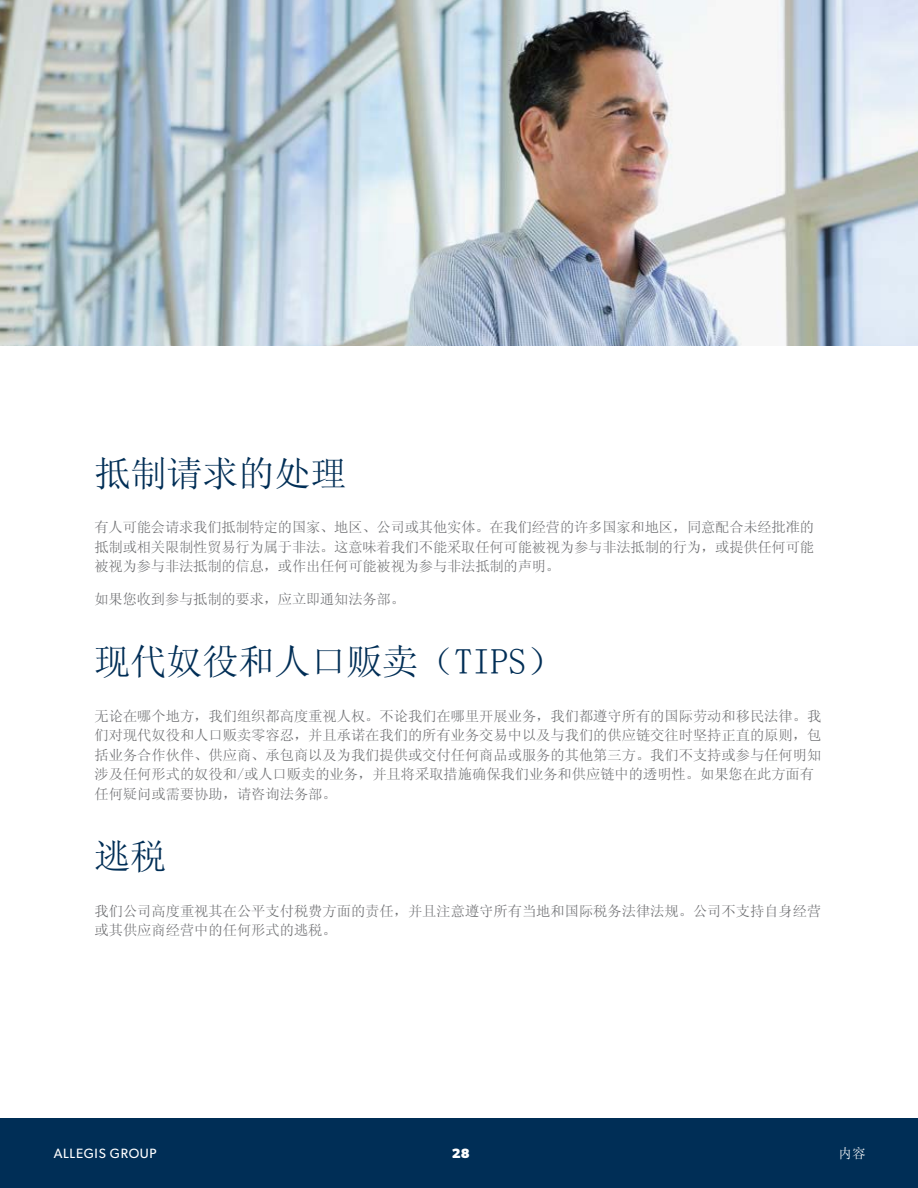
<style>
.page{position:relative;width:918px;height:1188px;background:#fff}
.page>*{position:absolute;margin:0;border:0;box-sizing:border-box;transform-origin:0 0}
.t1{font:36px "Sim Sun";color:#002e56}
.t2{font:14.25px/19.5px "Sim Sun";color:#6d6e71}
.t3{font:13.5px "Gibson";letter-spacing:.05em;color:#fff}
.t4{font:700 13.5px "Gibson";color:#fff}
.t5{font:13.5px "Sim Sun";color:#fff}
</style>
<div class="page">
<div style="left:0;top:1118px;width:918px;height:70px;background:#002e56"></div>
<img style="left:0;top:0;width:918px;height:346px">
<h1 class="t1" style="left:94px;top:455px;width:253px">抵制请求的处理</h1>
<p class="t2" style="left:94px;top:517px;width:721px;text-align:justify">有人可能会请求我们抵制特定的国家、地区、公司或其他实体。在我们经营的许多国家和地区，同意配合未经批准的抵制或相关限制性贸易行为属于非法。这意味着我们不能采取任何可能被视为参与非法抵制的行为，或提供任何可能被视为参与非法抵制的信息，或作出任何可能被视为参与非法抵制的声明。</p>
<p class="t2" style="left:94px;top:589px;width:312px">如果您收到参与抵制的要求，应立即通知法务部。</p>
<h1 class="t1" style="left:94px;top:644px;width:469px">现代奴役和人口贩卖（TIPS）</h1>
<p class="t2" style="left:94px;top:706px;width:728px">无论在哪个地方，我们组织都高度重视人权。不论我们在哪里开展业务，我们都遵守所有的国际劳动和移民法律。我们对现代奴役和人口贩卖零容忍，并且承诺在我们的所有业务交易中以及与我们的供应链交往时坚持正直的原则，包括业务合作伙伴、供应商、承包商以及为我们提供或交付任何商品或服务的其他第三方。我们不支持或参与任何明知涉及任何形式的奴役和/或人口贩卖的业务，并且将采取措施确保我们业务和供应链中的透明性。如果您在此方面有任何疑问或需要协助，请咨询法务部。</p>
<h1 class="t1" style="left:94px;top:838px;width:73px">逃税</h1>
<p class="t2" style="left:94px;top:901px;width:728px">我们公司高度重视其在公平支付税费方面的责任，并且注意遵守所有当地和国际税务法律法规。公司不支持自身经营或其供应商经营中的任何形式的逃税。</p>
<p class="t3" style="left:54px;top:1146px;width:105px">ALLEGIS GROUP</p>
<p class="t4" style="left:452px;top:1146px;width:19px">28</p>
<p class="t5" style="left:839px;top:1146px;width:28px">内容</p>
</div>
